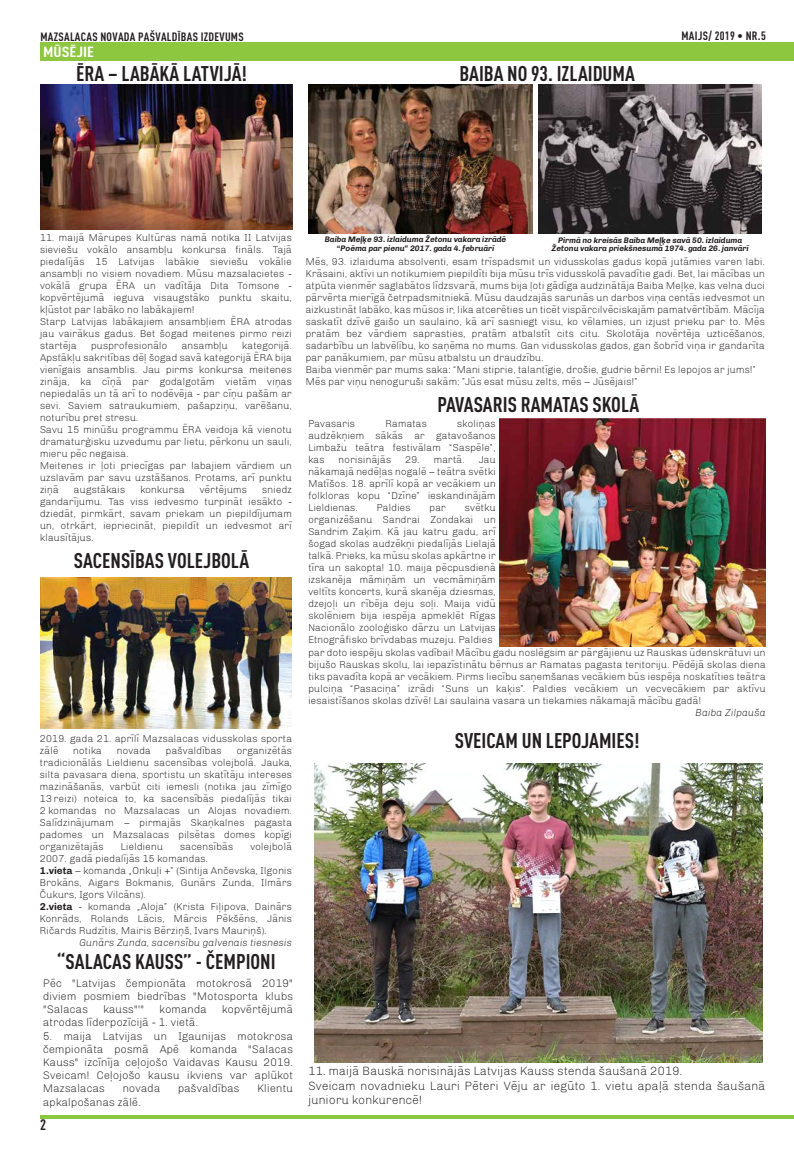
<style>
.page{position:relative;width:794px;height:1163px;background:#fff}
.page>*{position:absolute;margin:0;border:0;box-sizing:border-box;transform-origin:0 0}
.t1{font:700 condensed 21px "DIN Pro";color:#231f20}
.t2{font:700 condensed 15px "DIN Pro";color:#231f20}
.t3{font:700 condensed 14.5px "DIN Pro";color:#fff;scale:1.2 1}
.t4{font:300 12px/14.4px "Chivo";color:#231f20}
.t5{font:700 condensed 12px "DIN Pro";letter-spacing:.025em;color:#231f20}
.t6{font:300 11px/13.2px "Chivo";color:#231f20;text-align:justify}
.t7{font:300 10px/12px "Chivo";color:#231f20;text-align:justify}
.t8{font:italic 300 10px "Chivo";color:#231f20}
.t9{font:italic 700 8px/9.6px "Chivo";letter-spacing:-.005em;color:#231f20;text-align:center}
.s1{font-weight:700}
</style>
<div class="page">
<div style="left:40px;top:42px;width:754px;height:18px;background:#8dc63f"></div>
<hr style="left:40px;top:1114px;width:754px;height:3px;background:#8dc63f">
<img style="left:40px;top:84px;width:252px;height:145px">
<img style="left:309px;top:84px;width:223px;height:150px">
<img style="left:538px;top:84px;width:224px;height:150px">
<img style="left:41px;top:577px;width:250px;height:151px">
<img style="left:499px;top:419px;width:267px;height:227px">
<img style="left:314px;top:763px;width:448px;height:298px">
<p class="t5" style="left:40px;top:27px;width:205px">MAZSALACAS NOVADA PAŠVALDĪBAS IZDEVUMS</p>
<p class="t5" style="left:681px;top:27px;width:86px">MAIJS/ 2019 • NR.5</p>
<h3 class="t3" style="left:43px;top:40px;width:44px">MŪSĒJIE</h3>
<h1 class="t1" style="left:76px;top:58px;width:172px">ĒRA – LABĀKĀ LATVIJĀ!</h1>
<h1 class="t1" style="left:459px;top:58px;width:177px">BAIBA NO 93. IZLAIDUMA</h1>
<p class="t7" style="left:40px;top:231px;width:254px;text-align:left">11. maijā Mārupes Kultūras namā notika II Latvijas sieviešu vokālo ansambļu konkursa fināls. Tajā piedalījās 15 Latvijas labākie sieviešu vokālie ansambļi no visiem novadiem. Mūsu mazsalacietes - vokālā grupa ĒRA un vadītāja Dita Tomsone - kopvērtējumā ieguva visaugstāko punktu skaitu, kļūstot par labāko no labākajiem!<br>Starp Latvijas labākajiem ansambļiem ĒRA atrodas jau vairākus gadus. Bet šogad meitenes pirmo reizi startēja</p>
<p class="t7" style="left:40px;top:339px;width:254px;text-align:left;text-indent:202px">kategorijā.<br>Apstākļu sakritības dēļ šogad savā kategorijā ĒRA bija vienīgais ansamblis. Jau pirms konkursa meitenes zināja, ka cīņā par godalgotām vietām viņas nepiedalās un tā arī to nodēvēja - par cīņu pašām ar sevi. Saviem satraukumiem, pašapziņu, varēšanu, noturību pret stresu.<br>Savu 15 minūšu programmu ĒRA veidoja kā vienotu dramaturģisku uzvedumu par lietu, pērkonu un sauli, mieru pēc negaisa.<br>Meitenes ir ļoti priecīgas par labajiem vārdiem un uzslavām par savu uzstāšanos. Protams, arī punktu ziņā</p>
<p class="t7" style="left:91px;top:339px;width:78px">pusprofesionālo</p>
<p class="t7" style="left:182px;top:339px;width:48px">ansambļu</p>
<p class="t7" style="left:74px;top:483px;width:53px">augstākais</p>
<p class="t7" style="left:140px;top:483px;width:46px">konkursa</p>
<p class="t7" style="left:200px;top:483px;width:49px">vērtējums</p>
<p class="t7" style="left:40px;top:483px;width:254px;text-indent:222px">sniedz gandarījumu. Tas viss iedvesmo turpināt iesākto - dziedāt, pirmkārt, savam priekam un piepildījumam un, otrkārt, iepriecināt, piepildīt un iedvesmot arī klausītājus.</p>
<h1 class="t1" style="left:74px;top:545px;width:177px">SACENSĪBAS VOLEJBOLĀ</h1>
<p class="t7" style="left:40px;top:732px;width:254px">2019. gada 21. aprīlī Mazsalacas vidusskolas sporta zālē</p>
<p class="t7" style="left:40px;top:744px;width:254px;text-indent:197px">organizētās tradicionālās Lieldienu sacensības volejbolā. Jauka, silta pavasara diena, sportistu un skatītāju intereses mazināšanās, varbūt citi iemesli (notika jau zīmīgo 13 reizi) noteica to, ka sacensībās piedalījās tikai 2 komandas no Mazsalacas un Alojas novadiem.<br>Salīdzinājumam – pirmajās Skaņkalnes pagasta padomes un Mazsalacas pilsētas domes kopīgi organizētajās</p>
<p class="t7" style="left:73px;top:744px;width:30px">notika</p>
<p class="t7" style="left:117px;top:744px;width:36px">novada</p>
<p class="t7" style="left:166px;top:744px;width:58px">pašvaldības</p>
<p class="t7" style="left:121px;top:840px;width:44px">Lieldienu</p>
<p class="t7" style="left:180px;top:840px;width:55px">sacensībās</p>
<p class="t7" style="left:250px;top:840px;width:43px">volejbolā</p>
<p class="t7" style="left:40px;top:852px;width:254px;text-align:left">2007. gadā piedalījās 15 komandas.<br><span class="s1">1.vieta</span> – komanda „Onkuļi +” (Sintija Ančevska, Ilgonis Brokāns, Aigars Bokmanis, Gunārs Zunda, Ilmārs Čukurs, Igors Vilcāns).<br><span class="s1">2.vieta</span> - komanda „Aloja” (Krista Fiļipova, Dainārs Konrāds, Rolands Lācis, Mārcis Pēkšēns, Jānis Ričards Rudzītis, Mairis Bērziņš, Ivars Mauriņš).</p>
<p class="t8" style="left:79px;top:936px;width:214px">Gunārs Zunda, sacensību galvenais tiesnesis</p>
<h1 class="t1" style="left:57px;top:945px;width:220px">“SALACAS KAUSS” - ČEMPIONI</h1>
<p class="t6" style="left:43px;top:976px;width:252px">Pēc "Latvijas čempionāta motokrosā 2019" diviem posmiem biedrības "Motosporta klubs "Salacas</p>
<p class="t6" style="left:103px;top:1002px;width:43px">kauss"'"</p>
<p class="t6" style="left:160px;top:1002px;width:49px">komanda</p>
<p class="t6" style="left:222px;top:1002px;width:73px">kopvērtējumā</p>
<p class="t6" style="left:43px;top:1015px;width:157px">atrodas līderpozīcijā - 1. vietā.</p>
<p class="t6" style="left:43px;top:1029px;width:252px">5. maija Latvijas un Igaunijas motokrosa čempionāta posmā Apē komanda "Salacas Kauss" izcīnīja ceļojošo Vaidavas Kausu 2019.<br>Sveicam! Ceļojošo kausu ikviens var aplūkot Mazsalacas</p>
<p class="t6" style="left:123px;top:1081px;width:39px">novada</p>
<p class="t6" style="left:178px;top:1081px;width:63px">pašvaldības</p>
<p class="t6" style="left:257px;top:1081px;width:37px">Klientu</p>
<p class="t6" style="left:43px;top:1095px;width:99px">apkalpošanas zālē.</p>
<h2 class="t2" style="left:40px;top:1113px;width:8px">2</h2>
<p class="t9" style="left:325px;top:234px;width:183px">Baiba Meļķe 93. izlaiduma Žetonu vakara izrādē “Poēma par pienu” 2017. gada 4. februārī</p>
<p class="t9" style="left:551px;top:236px;width:199px;line-height:8px">Pirmā no kreisās Baiba Meļķe savā 50. izlaiduma<br>Žetonu vakara priekšnesumā 1974. gada 26. janvārī</p>
<p class="t7" style="left:306px;top:255px;width:461px;text-align:left">Mēs, 93. izlaiduma absolventi, esam trīspadsmit un vidusskolas gadus kopā jutāmies varen labi.<br>Krāsaini, aktīvi un notikumiem piepildīti bija mūsu trīs vidusskolā pavadītie gadi. Bet, lai mācības un atpūta vienmēr saglabātos līdzsvarā, mums bija ļoti gādīga audzinātāja Baiba Meļķe, kas velna duci pārvērta mierīgā četrpadsmitniekā. Mūsu daudzajās sarunās un darbos viņa centās iedvesmot un aizkustināt labāko, kas mūsos ir, lika atcerēties un ticēt vispārcilvēciskajām pamatvērtībām. Mācīja saskatīt dzīvē gaišo un saulaino, kā arī sasniegt visu, ko vēlamies, un izjust prieku par to. Mēs pratām bez vārdiem saprasties, pratām atbalstīt cits citu. Skolotāja novērtēja uzticēšanos, sadarbību un labvēlību, ko saņēma no mums. Gan vidusskolas gados, gan šobrīd viņa ir gandarīta par panākumiem, par mūsu atbalstu un draudzību.<br>Baiba vienmēr par mums saka: “Mani stiprie, talantīgie, drošie, gudrie bērni! Es lepojos ar jums!” Mēs par viņu nenoguruši sakām: ”Jūs esat mūsu zelts, mēs – Jūsējais!”</p>
<h1 class="t1" style="left:437px;top:388px;width:203px">PAVASARIS RAMATAS SKOLĀ</h1>
<p class="t7" style="left:308px;top:417px;width:189px;text-indent:149px">skoliņas audzēkņiem sākās ar gatavošanos Limbažu teātra festivālam “Saspēle”, kas</p>
<p class="t7" style="left:308px;top:417px;width:48px">Pavasaris</p>
<p class="t7" style="left:385px;top:417px;width:43px">Ramatas</p>
<p class="t7" style="left:339px;top:453px;width:54px">norisinājās</p>
<p class="t7" style="left:405px;top:453px;width:61px">29. martā.</p>
<p class="t7" style="left:308px;top:453px;width:189px;text-indent:170px">Jau nākamajā nedēļas nogalē – teātra svētki Matīšos. 18. aprīlī kopā ar vecākiem un folkloras kopu “Dzīne” ieskandinājām Lieldienas.</p>
<p class="t7" style="left:308px;top:501px;width:189px;text-indent:157px">svētku organizēšanu Sandrai Zondakai un Sandrim Zaķim. Kā jau katru gadu, arī šogad skolas audzēkņi piedalījās Lielajā talkā. Prieks, ka mūsu skolas apkārtne ir tīra un sakopta! 10. maija pēcpusdienā izskanēja māmiņām un vecmāmiņām veltīts koncerts, kurā skanēja dziesmas, dzejoļi un rībēja deju soļi. Maija vidū skolēniem bija iespēja apmeklēt Rīgas Nacionālo zooloģisko dārzu un Latvijas Etnogrāfisko brīvdabas muzeju. Paldies</p>
<p class="t7" style="left:308px;top:646px;width:459px">par doto iespēju skolas vadībai! Mācību gadu noslēgsim ar pārgājienu uz Rauskas ūdenskrātuvi un bijušo Rauskas skolu, lai iepazīstinātu bērnus ar Ramatas pagasta teritoriju. Pēdējā skolas diena tiks pavadīta kopā ar vecākiem. Pirms liecību saņemšanas vecākiem būs iespēja noskatīties teātra pulciņa “Pasaciņa” izrādi “Suns un kaķis”. Paldies vecākiem un vecvecākiem par aktīvu iesaistīšanos skolas dzīvē! Lai saulaina vasara un tiekamies nākamajā mācību gadā!</p>
<p class="t8" style="left:695px;top:706px;width:72px">Baiba Zilpauša</p>
<h1 class="t1" style="left:455px;top:724px;width:186px">SVEICAM UN LEPOJAMIES!</h1>
<p class="t7" style="left:377px;top:501px;width:36px">Paldies</p>
<p class="t7" style="left:429px;top:501px;width:18px">par</p>
<p class="t4" style="left:308px;top:1064px;width:459px">11. maijā Bauskā norisinājās Latvijas Kauss stenda šaušanā 2019.<br>Sveicam novadnieku Lauri Pēteri Vēju ar iegūto 1. vietu apaļā stenda šaušanā junioru konkurencē!</p>
</div>
